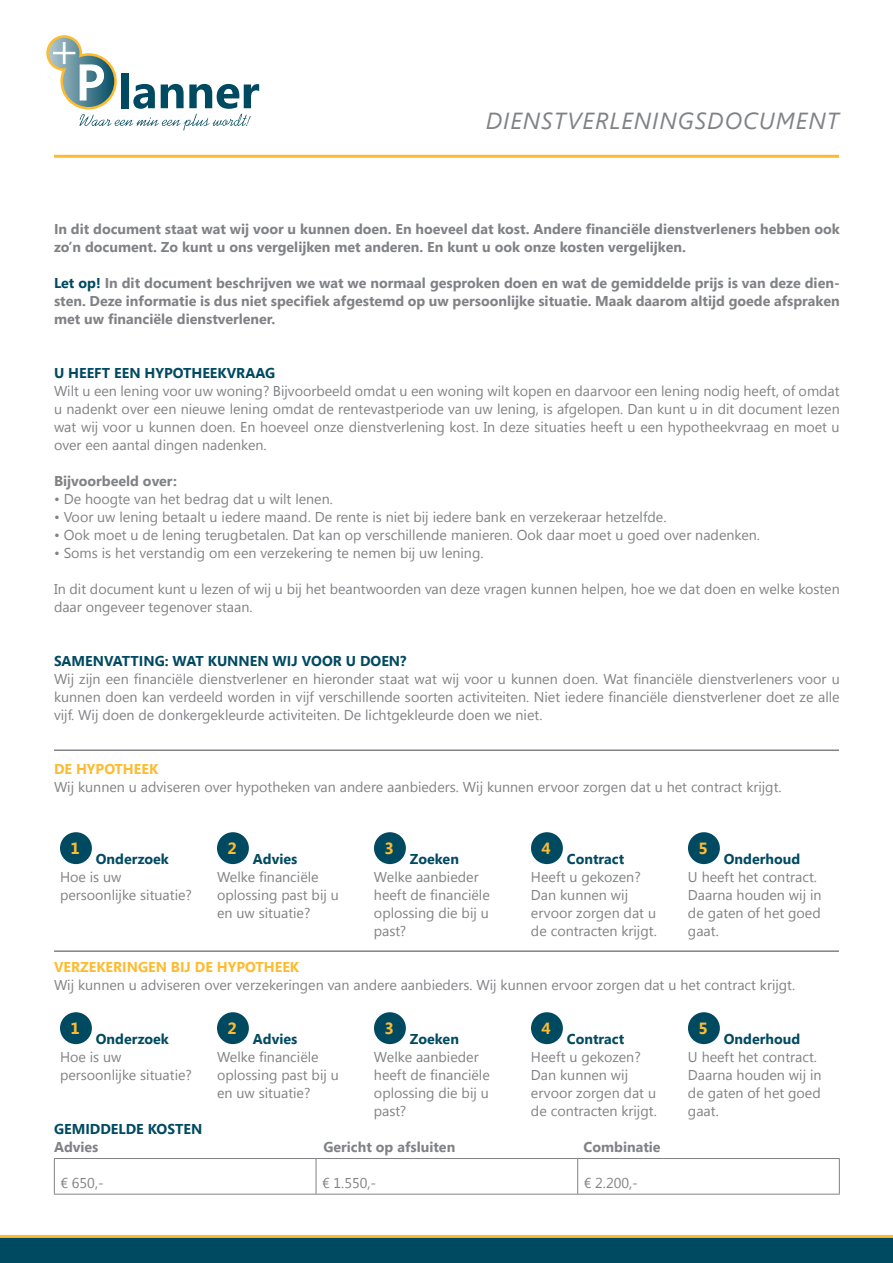
<style>
.page{position:relative;width:893px;height:1263px;background:#fff}
.page>*{position:absolute;margin:0;border:0;box-sizing:border-box;transform-origin:0 0}
.t1{font:italic 23.25px "Segoe UI";letter-spacing:.04em;color:#808285}
.t2{font:700 16.2px "Segoe UI";color:#fdbb30}
.t3{font:14.25px/18px "Segoe UI";color:#808285}
.t4{font:700 14.25px/18px "Segoe UI";color:#808285}
.t5{font:700 14.25px "Segoe UI";color:#004a61}
.t6{font:700 14.25px "Segoe UI";color:#fdbb30}
.s1{color:#004a61}
</style>
<div class="page">
<svg style="left:46px;top:35px;width:213px;height:96px"></svg>
<hr style="left:54px;top:155px;width:785px;height:3px;background:#fdbb30">
<svg style="left:0;top:1235px;width:893px;height:28px;background:#1a555b"></svg>
<div style="left:60px;top:832px;width:32px;height:32px;background:#004a61;border-radius:50%"></div>
<div style="left:217px;top:832px;width:32px;height:32px;background:#004a61;border-radius:50%"></div>
<div style="left:374px;top:832px;width:32px;height:32px;background:#004a61;border-radius:50%"></div>
<div style="left:531px;top:832px;width:32px;height:32px;background:#004a61;border-radius:50%"></div>
<div style="left:688px;top:832px;width:32px;height:32px;background:#004a61;border-radius:50%"></div>
<div style="left:60px;top:1012px;width:32px;height:32px;background:#004a61;border-radius:50%"></div>
<div style="left:217px;top:1012px;width:32px;height:32px;background:#004a61;border-radius:50%"></div>
<div style="left:374px;top:1012px;width:32px;height:32px;background:#004a61;border-radius:50%"></div>
<div style="left:531px;top:1012px;width:32px;height:32px;background:#004a61;border-radius:50%"></div>
<div style="left:688px;top:1012px;width:32px;height:32px;background:#004a61;border-radius:50%"></div>
<hr style="left:54px;top:1158px;width:262px;height:1px;background:#808285">
<hr style="left:54px;top:1159px;width:1px;height:35px;background:#808285">
<hr style="left:316px;top:1158px;width:262px;height:1px;background:#808285">
<hr style="left:316px;top:1159px;width:1px;height:35px;background:#808285">
<hr style="left:578px;top:1158px;width:262px;height:1px;background:#808285">
<hr style="left:577px;top:1159px;width:1px;height:35px;background:#808285">
<hr style="left:839px;top:1159px;width:1px;height:35px;background:#808285">
<hr style="left:54px;top:1194px;width:262px;height:1px;background:#808285">
<hr style="left:316px;top:1194px;width:262px;height:1px;background:#808285">
<hr style="left:578px;top:1194px;width:262px;height:1px;background:#808285">
<hr style="left:54px;top:749px;width:785px;height:2px;background:#808285">
<hr style="left:54px;top:950px;width:785px;height:2px;background:#808285">
<h1 class="t1" style="left:486px;top:105px;width:355px">DIENSTVERLENINGSDOCUMENT</h1>
<p class="t4" style="left:54px;top:219px;width:787px">In dit document staat wat wij voor u kunnen doen. En hoeveel dat kost. Andere financiële dienstverleners hebben ook zo’n document. Zo kunt u ons vergelijken met anderen. En kunt u ook onze kosten vergelijken.</p>
<p class="t4" style="left:54px;top:273px;width:787px;text-align:justify"><span class="s1">Let op!</span> In dit document beschrijven we wat we normaal gesproken doen en wat de gemiddelde prijs is van deze dien&shy;sten. Deze informatie is dus niet specifiek afgestemd op uw persoonlijke situatie. Maak daarom altijd goede afspraken met uw financiële dienstverlener.</p>
<p class="t5" style="left:54px;top:363px;width:223px">U HEEFT EEN HYPOTHEEKVRAAG</p>
<p class="t3" style="left:54px;top:381px;width:787px;text-align:justify">Wilt u een lening voor uw woning? Bijvoorbeeld omdat u een woning wilt kopen en daarvoor een lening nodig heeft, of omdat u nadenkt over een nieuwe lening omdat de rentevastperiode van uw lening, is afgelopen. Dan kunt u in dit document lezen wat wij voor u kunnen doen. En hoeveel onze dienstverlening kost. In deze situaties heeft u een hypotheekvraag en moet u over een aantal dingen nadenken.</p>
<p class="t4" style="left:54px;top:471px;width:125px">Bijvoorbeeld over:</p>
<p class="t3" style="left:54px;top:489px;width:280px">• De hoogte van het bedrag dat u wilt lenen.</p>
<p class="t3" style="left:54px;top:507px;width:614px">• Voor uw lening betaalt u iedere maand. De rente is niet bij iedere bank en verzekeraar hetzelfde.</p>
<p class="t3" style="left:54px;top:525px;width:707px">• Ook moet u de lening terugbetalen. Dat kan op verschillende manieren. Ook daar moet u goed over nadenken.</p>
<p class="t3" style="left:54px;top:543px;width:431px">• Soms is het verstandig om een verzekering te nemen bij uw lening.</p>
<p class="t3" style="left:54px;top:579px;width:787px">In dit document kunt u lezen of wij u bij het beantwoorden van deze vragen kunnen helpen, hoe we dat doen en welke kosten daar ongeveer tegenover staan.</p>
<p class="t5" style="left:54px;top:651px;width:354px">SAMENVATTING: WAT KUNNEN WIJ VOOR U DOEN?</p>
<p class="t3" style="left:54px;top:669px;width:787px;text-align:justify">Wij zijn een financiële dienstverlener en hieronder staat wat wij voor u kunnen doen. Wat financiële dienstverleners voor u kunnen doen kan verdeeld worden in vijf verschillende soorten activiteiten. Niet iedere financiële dienstverlener doet ze alle vijf. Wij doen de donkergekleurde activiteiten. De lichtgekleurde doen we niet.</p>
<p class="t6" style="left:54px;top:759px;width:106px">DE HYPOTHEEK</p>
<p class="t3" style="left:54px;top:777px;width:729px">Wij kunnen u adviseren over hypotheken van andere aanbieders. Wij kunnen ervoor zorgen dat u het contract krijgt.</p>
<p class="t2" style="left:70px;top:836px;width:11px">1</p>
<p class="t5" style="left:96px;top:849px;width:75px">Onderzoek</p>
<p class="t3" style="left:60px;top:867px;width:133px">Hoe is uw persoonlijke situatie?</p>
<p class="t2" style="left:227px;top:836px;width:11px">2</p>
<p class="t5" style="left:253px;top:849px;width:46px">Advies</p>
<p class="t3" style="left:217px;top:867px;width:123px">Welke financiële oplossing past bij u en uw situatie?</p>
<p class="t2" style="left:384px;top:836px;width:11px">3</p>
<p class="t5" style="left:410px;top:849px;width:51px">Zoeken</p>
<p class="t3" style="left:374px;top:867px;width:117px">Welke aanbieder heeft de financiële oplossing die bij u past?</p>
<p class="t2" style="left:541px;top:836px;width:11px">4</p>
<p class="t5" style="left:567px;top:849px;width:59px">Contract</p>
<p class="t3" style="left:531px;top:867px;width:127px">Heeft u gekozen?<br>Dan kunnen wij ervoor zorgen dat u de contracten krijgt.</p>
<p class="t2" style="left:698px;top:836px;width:11px">5</p>
<p class="t5" style="left:724px;top:849px;width:78px">Onderhoud</p>
<p class="t3" style="left:688px;top:867px;width:135px">U heeft het contract.<br>Daarna houden wij in de gaten of het goed gaat.</p>
<p class="t6" style="left:54px;top:957px;width:247px">VERZEKERINGEN BIJ DE HYPOTHEEK</p>
<p class="t3" style="left:54px;top:975px;width:743px">Wij kunnen u adviseren over verzekeringen van andere aanbieders. Wij kunnen ervoor zorgen dat u het contract krijgt.</p>
<p class="t2" style="left:70px;top:1016px;width:11px">1</p>
<p class="t5" style="left:96px;top:1029px;width:75px">Onderzoek</p>
<p class="t3" style="left:60px;top:1047px;width:133px">Hoe is uw persoonlijke situatie?</p>
<p class="t2" style="left:227px;top:1016px;width:11px">2</p>
<p class="t2" style="left:384px;top:1016px;width:11px">3</p>
<p class="t2" style="left:541px;top:1016px;width:11px">4</p>
<p class="t2" style="left:698px;top:1016px;width:11px">5</p>
<p class="t5" style="left:253px;top:1029px;width:46px">Advies</p>
<p class="t3" style="left:217px;top:1047px;width:123px">Welke financiële oplossing past bij u en uw situatie?</p>
<p class="t5" style="left:410px;top:1029px;width:51px">Zoeken</p>
<p class="t3" style="left:374px;top:1047px;width:117px">Welke aanbieder heeft de financiële oplossing die bij u past?</p>
<p class="t5" style="left:724px;top:1029px;width:78px">Onderhoud</p>
<p class="t3" style="left:688px;top:1047px;width:135px">U heeft het contract.<br>Daarna houden wij in de gaten of het goed gaat.</p>
<p class="t5" style="left:567px;top:1029px;width:59px">Contract</p>
<p class="t3" style="left:531px;top:1047px;width:127px">Heeft u gekozen?<br>Dan kunnen wij ervoor zorgen dat u de contracten krijgt.</p>
<p class="t5" style="left:54px;top:1119px;width:150px">GEMIDDELDE KOSTEN</p>
<p class="t4" style="left:54px;top:1137px;width:46px">Advies</p>
<p class="t4" style="left:323px;top:1137px;width:133px">Gericht op afsluiten</p>
<p class="t4" style="left:583px;top:1137px;width:79px">Combinatie</p>
<p class="t3" style="left:60px;top:1173px;width:45px">€ 650,-</p>
<p class="t3" style="left:322px;top:1173px;width:56px">€ 1.550,-</p>
<p class="t3" style="left:584px;top:1173px;width:56px">€ 2.200,-</p>
</div>
